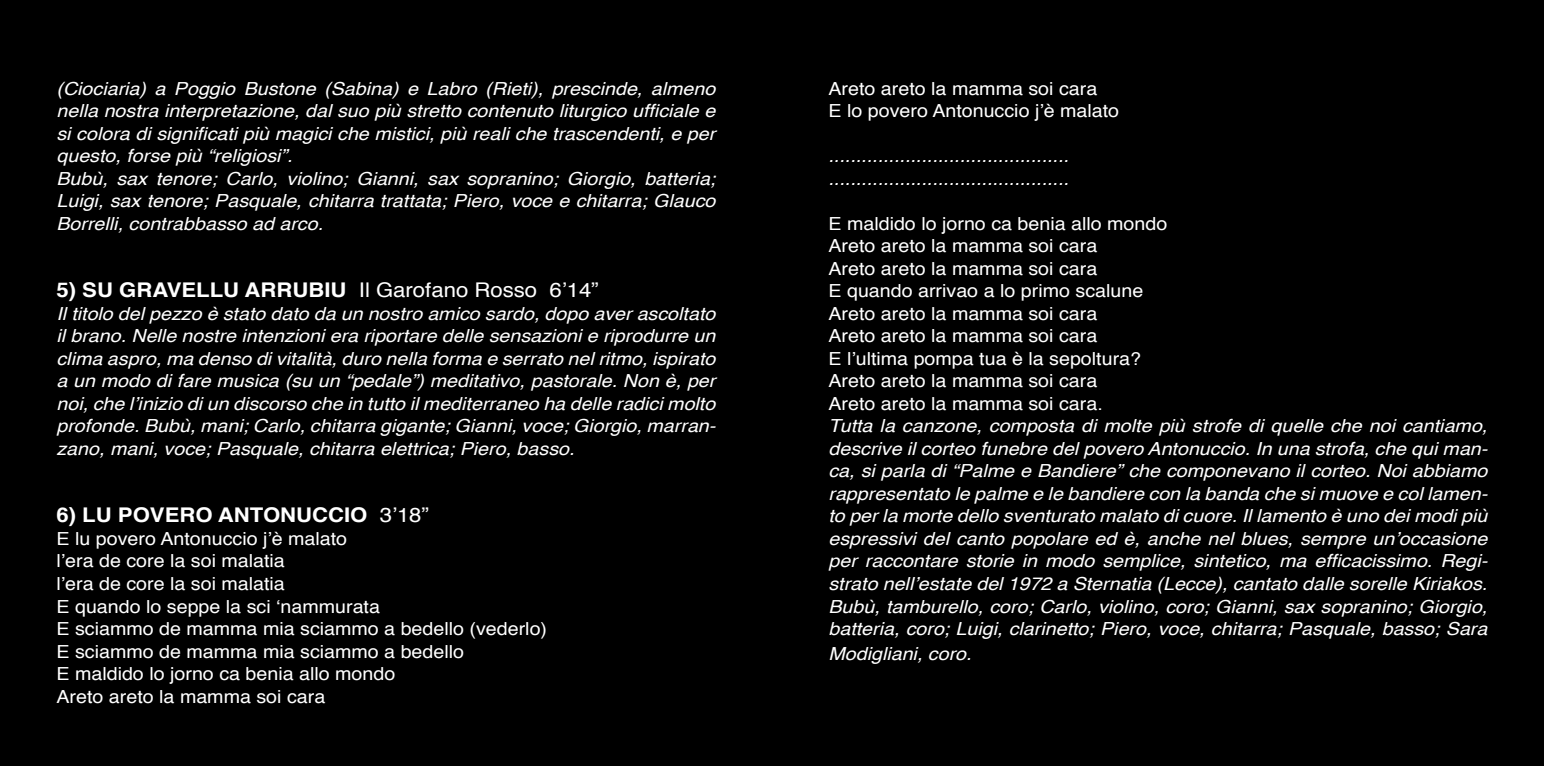
<style>
.page{position:relative;width:1544px;height:766px;background:#fff}
.page>*{position:absolute;margin:0;border:0;box-sizing:border-box;transform-origin:0 0}
.t1{font:20.25px "Helvetica";color:#fff;scale:1.09 1}
.t2{font:700 20.25px "Helvetica";color:#fff;scale:1.09 1}
.t3{font:italic 18px/22.5px "Helvetica";color:#fff;scale:1.09 1}
.t4{font:18px/22.5px "Helvetica";color:#fff;scale:1.09 1}
.s1{font-weight:700}
.s2{font-weight:400}
</style>
<div class="page">
<div style="left:0;top:0;width:1543px;height:765px;background:#000"></div>
<p class="t3" style="left:56px;top:77px;width:606px">(Ciociaria) a Poggio Bustone (Sabina) e Labro (Rieti), prescinde, almeno nella nostra interpretazione, dal suo più stretto contenuto liturgico ufficiale e si colora di significati più magici che mistici, più reali che trascendenti, e per questo, forse più “religiosi”.<br>Bubù, sax tenore; Carlo, violino; Gianni, sax sopranino; Giorgio, batteria; Luigi, sax tenore; Pasquale, chitarra trattata; Piero, voce e chitarra; Glauco Borrelli, contrabbasso ad arco.</p>
<p class="t1" style="left:56px;top:274px;width:499px"><span class="s1">5) SU GRAVELLU ARRUBIU</span> Il Garofano Rosso 6’14”</p>
<p class="t3" style="left:56px;top:302px;width:606px;text-align:justify">Il titolo del pezzo è stato dato da un nostro amico sardo, dopo aver ascoltato il brano. Nelle nostre intenzioni era riportare delle sensazioni e riprodurre un clima aspro, ma denso di vitalità, duro nella forma e serrato nel ritmo, ispirato a un modo di fare musica (su un “pedale”) meditativo, pastorale. Non è, per noi, che l’inizio di un discorso che in tutto il mediterraneo ha delle radici molto profonde. Bubù, mani; Carlo, chitarra gigante; Gianni, voce; Giorgio, marran&shy;zano, mani, voce; Pasquale, chitarra elettrica; Piero, basso.</p>
<p class="t2" style="left:56px;top:499px;width:343px">6) LU POVERO ANTONUCCIO <span class="s2">3’18”</span></p>
<p class="t4" style="left:56px;top:527px;width:452px">E lu povero Antonuccio j’è malato<br>l’era de core la soi malatia<br>l’era de core la soi malatia<br>E quando lo seppe la sci ‘nammurata<br>E sciammo de mamma mia sciammo a bedello (vederlo)<br>E sciammo de mamma mia sciammo a bedello<br>E maldido lo jorno ca benia allo mondo<br>Areto areto la mamma soi cara</p>
<p class="t4" style="left:828px;top:77px;width:268px">Areto areto la mamma soi cara<br>E lo povero Antonuccio j’è malato</p>
<p class="t3" style="left:828px;top:145px;width:222px">............................................ ............................................</p>
<p class="t4" style="left:828px;top:212px;width:312px">E maldido lo jorno ca benia allo mondo<br>Areto areto la mamma soi cara<br>Areto areto la mamma soi cara<br>E quando arrivao a lo primo scalune<br>Areto areto la mamma soi cara<br>Areto areto la mamma soi cara<br>E l’ultima pompa tua è la sepoltura?<br>Areto areto la mamma soi cara<br>Areto areto la mamma soi cara.</p>
<p class="t3" style="left:828px;top:415px;width:606px;text-align:justify">Tutta la canzone, composta di molte più strofe di quelle che noi cantiamo, descrive il corteo funebre del povero Antonuccio. In una strofa, che qui man&shy;ca, si parla di “Palme e Bandiere” che componevano il corteo. Noi abbiamo rappresentato le palme e le bandiere con la banda che si muove e col lamen&shy;to per la morte dello sventurato malato di cuore. Il lamento è uno dei modi più espressivi del canto popolare ed è, anche nel blues, sempre un’occasione per raccontare storie in modo semplice, sintetico, ma efficacissimo. Regi&shy;strato nell’estate del 1972 a Sternatia (Lecce), cantato dalle sorelle Kiriakos.<br>Bubù, tamburello, coro; Carlo, violino, coro; Gianni, sax sopranino; Giorgio, batteria, coro; Luigi, clarinetto; Piero, voce, chitarra; Pasquale, basso; Sara</p>
<p class="t3" style="left:828px;top:642px;width:133px">Modigliani, coro.</p>
</div>
